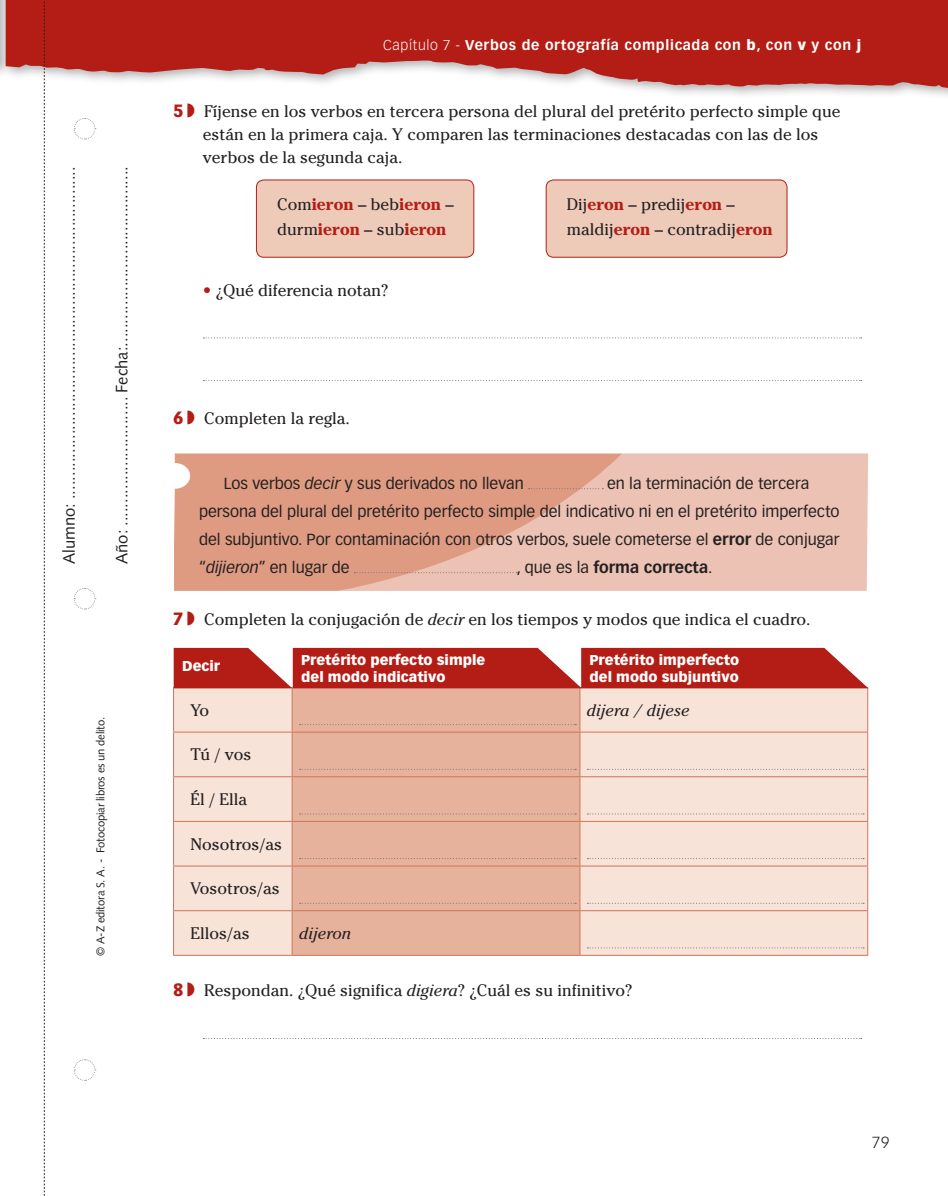
<style>
.page{position:relative;width:948px;height:1196px;background:#fff}
.page>*{position:absolute;margin:0;border:0;box-sizing:border-box;transform-origin:0 0}
.t1{font:16.62px/22.8px "Cheltenham Std";color:#231f20}
.t2{font:16.62px "Syntax LT Std";color:#231f20}
.t3{font:700 16.62px/24.5px "Cheltenham Std";color:#b41d15}
.t4{font:italic 16.62px "Cheltenham Std";color:#231f20}
.t5{font:15.75px/28px "Vectora LT Std";color:#231f20}
.t6{font:700 15.75px "Vectora LT Std";color:#231f20}
.t7{font:300 15.75px "Vectora LT Std";color:#231f20}
.t8{font:900 14px/17.5px "Vectora LT Std";color:#fff}
.t9{font:700 14px "Vectora LT Std";letter-spacing:.05em;color:#fff}
.t10{font:11.38px "Syntax LT Std";letter-spacing:-.02em;color:#231f20}
.s1{font-weight:300}
.s2{font-weight:900}
.s3{font-family:"Vectora LT Std";font-weight:900;font-size:17.5px;color:#b41d15}
.s4{font-weight:400;color:#231f20}
.s5{font-weight:700;color:#b41d15}
.s6{color:#b41d15}
.s7{font-weight:700}
.s8{font-style:italic}
.s9{font-weight:400}
</style>
<div class="page">
<div style="left:0;top:0;width:948px;height:101px;background:#231f20;opacity:.35"></div>
<svg style="left:6px;top:0;width:942px;height:96px;background:#c14d47"></svg>
<svg style="left:203px;top:337px;width:658px;height:1px"></svg>
<svg style="left:203px;top:380px;width:658px;height:1px"></svg>
<div style="left:174px;top:688px;width:693px;height:267px;background:#f7e3d8"></div>
<div style="left:293px;top:688px;width:286px;height:267px;background:#e6b29c"></div>
<hr style="left:580px;top:732px;width:288px;height:1px;background:#cf7557">
<hr style="left:580px;top:776px;width:288px;height:1px;background:#cf7557">
<hr style="left:580px;top:821px;width:288px;height:1px;background:#cf7557">
<hr style="left:580px;top:866px;width:288px;height:1px;background:#cf7557">
<hr style="left:580px;top:910px;width:288px;height:1px;background:#cf7557">
<hr style="left:580px;top:955px;width:288px;height:1px;background:#cf7557">
<hr style="left:579px;top:688px;width:1px;height:44px;background:#cf7557">
<hr style="left:292px;top:732px;width:288px;height:1px;background:#cf7557">
<hr style="left:579px;top:732px;width:1px;height:44px;background:#cf7557">
<hr style="left:292px;top:776px;width:288px;height:1px;background:#cf7557">
<hr style="left:579px;top:777px;width:1px;height:44px;background:#cf7557">
<hr style="left:292px;top:821px;width:288px;height:1px;background:#cf7557">
<hr style="left:579px;top:822px;width:1px;height:44px;background:#cf7557">
<hr style="left:292px;top:866px;width:288px;height:1px;background:#cf7557">
<hr style="left:579px;top:866px;width:1px;height:44px;background:#cf7557">
<hr style="left:292px;top:910px;width:288px;height:1px;background:#cf7557">
<hr style="left:579px;top:911px;width:1px;height:44px;background:#cf7557">
<hr style="left:292px;top:955px;width:288px;height:1px;background:#cf7557">
<hr style="left:173px;top:687px;width:119px;height:1px;background:#cf7557">
<hr style="left:173px;top:688px;width:1px;height:44px;background:#cf7557">
<hr style="left:292px;top:688px;width:1px;height:44px;background:#cf7557">
<hr style="left:173px;top:732px;width:119px;height:1px;background:#cf7557">
<hr style="left:173px;top:732px;width:1px;height:44px;background:#cf7557">
<hr style="left:292px;top:732px;width:1px;height:44px;background:#cf7557">
<hr style="left:173px;top:776px;width:119px;height:1px;background:#cf7557">
<hr style="left:173px;top:777px;width:1px;height:44px;background:#cf7557">
<hr style="left:292px;top:777px;width:1px;height:44px;background:#cf7557">
<hr style="left:173px;top:821px;width:119px;height:1px;background:#cf7557">
<hr style="left:173px;top:822px;width:1px;height:44px;background:#cf7557">
<hr style="left:292px;top:822px;width:1px;height:44px;background:#cf7557">
<hr style="left:173px;top:866px;width:119px;height:1px;background:#cf7557">
<hr style="left:173px;top:866px;width:1px;height:44px;background:#cf7557">
<hr style="left:292px;top:866px;width:1px;height:44px;background:#cf7557">
<hr style="left:173px;top:910px;width:119px;height:1px;background:#cf7557">
<hr style="left:173px;top:911px;width:1px;height:44px;background:#cf7557">
<hr style="left:292px;top:911px;width:1px;height:44px;background:#cf7557">
<hr style="left:173px;top:955px;width:119px;height:1px;background:#cf7557">
<hr style="left:867px;top:688px;width:1px;height:44px;background:#cf7557">
<hr style="left:867px;top:732px;width:1px;height:44px;background:#cf7557">
<hr style="left:867px;top:777px;width:1px;height:44px;background:#cf7557">
<hr style="left:867px;top:822px;width:1px;height:44px;background:#cf7557">
<hr style="left:867px;top:866px;width:1px;height:44px;background:#cf7557">
<hr style="left:867px;top:911px;width:1px;height:44px;background:#cf7557">
<svg style="left:299px;top:724px;width:277px;height:1px"></svg>
<svg style="left:299px;top:769px;width:277px;height:1px"></svg>
<svg style="left:587px;top:769px;width:277px;height:1px"></svg>
<svg style="left:299px;top:813px;width:277px;height:1px"></svg>
<svg style="left:587px;top:813px;width:277px;height:1px"></svg>
<svg style="left:299px;top:858px;width:277px;height:1px"></svg>
<svg style="left:587px;top:858px;width:277px;height:1px"></svg>
<svg style="left:299px;top:903px;width:277px;height:1px"></svg>
<svg style="left:587px;top:903px;width:277px;height:1px"></svg>
<svg style="left:587px;top:947px;width:277px;height:1px"></svg>
<svg style="left:203px;top:1038px;width:658px;height:1px"></svg>
<div style="left:256px;top:180px;width:218px;height:77px;background:#eecab9;border-radius:7px"></div>
<div style="left:256px;top:180px;width:218px;height:78px;border:1px solid #b41d15;border-radius:7px"></div>
<div style="left:546px;top:180px;width:241px;height:77px;background:#eecab9;border-radius:7px"></div>
<div style="left:546px;top:180px;width:241px;height:78px;border:1px solid #b41d15;border-radius:7px"></div>
<svg style="left:175px;top:454px;width:693px;height:137px;background:#e4af9b"></svg>
<svg style="left:528px;top:488px;width:75px;height:1px"></svg>
<svg style="left:354px;top:572px;width:163px;height:1px"></svg>
<svg style="left:174px;top:648px;width:694px;height:40px;background:#bb322b"></svg>
<svg style="left:74px;top:588px;width:22px;height:22px"></svg>
<svg style="left:74px;top:118px;width:22px;height:22px"></svg>
<svg style="left:74px;top:1059px;width:22px;height:22px"></svg>
<svg style="left:44px;top:0;width:1px;height:1196px"></svg>
<svg style="left:0;top:0;width:3px;height:4px"></svg>
<svg style="left:943px;top:0;width:5px;height:4px"></svg>
<p class="t2" style="left:59px;top:564px;width:399px;rotate:-90deg">Alumno: ........................................................................</p>
<p class="t2" style="left:112px;top:564px;width:399px;rotate:-90deg">Año: ............................ Fecha:.......................................</p>
<p class="t10" style="left:94px;top:956px;width:241px;rotate:-90deg">© A-Z editora S. A. - Fotocopiar libros es un delito.</p>
<p class="t9" style="left:383px;top:37px;width:479px"><span class="s1">Capítulo 7 -</span> Verbos de ortografía complicada con <span class="s2">b</span>, con <span class="s2">v</span> y con <span class="s2">j</span></p>
<p class="t1" style="left:203px;top:100px;width:639px;text-indent:-30px"><span class="s3">5</span> Fíjense en los verbos en tercera persona del plural del pretérito perfecto simple que están en la primera caja. Y comparen las terminaciones destacadas con las de los verbos de la segunda caja.</p>
<p class="t3" style="left:277px;top:192px;width:178px"><span class="s4">Com</span>ieron <span class="s4">– beb</span>ieron <span class="s4">– durm</span>ieron <span class="s4">– sub</span>ieron</p>
<p class="t1" style="left:567px;top:192px;width:208px;line-height:24.5px">Dij<span class="s5">eron</span> – predij<span class="s5">eron</span> – maldij<span class="s5">eron</span> – contradij<span class="s5">eron</span></p>
<p class="t1" style="left:203px;top:279px;width:187px"><span class="s6">•</span> ¿Qué diferencia notan?</p>
<p class="t1" style="left:173px;top:406px;width:178px"><span class="s3">6</span> Completen la regla.</p>
<p class="t5" style="left:199px;top:470px;width:642px;text-indent:408px">en la terminación de tercera persona del plural del pretérito perfecto simple del indicativo ni en el pretérito imperfecto del subjuntivo. Por contaminación con otros verbos, suele cometerse el <span class="s7">error</span> de conjugar “<span class="s8">dijieron</span>” en lugar de</p>
<p class="t5" style="left:224px;top:470px;width:301px">Los verbos <span class="s8">decir</span> y sus derivados no llevan</p>
<p class="t6" style="left:516px;top:558px;width:197px"><span class="s9">, que es la</span> forma correcta<span class="s9">.</span></p>
<p class="t1" style="left:173px;top:608px;width:639px"><span class="s3">7</span> Completen la conjugación de <span class="s8">decir</span> en los tiempos y modos que indica el cuadro.</p>
<p class="t8" style="left:182px;top:657px;width:40px">Decir</p>
<p class="t8" style="left:301px;top:651px;width:186px">Pretérito perfecto simple del modo indicativo</p>
<p class="t8" style="left:589px;top:651px;width:151px">Pretérito imperfecto del modo subjuntivo</p>
<p class="t1" style="left:190px;top:699px;width:20px">Yo</p>
<p class="t4" style="left:587px;top:700px;width:104px">dijera / dijese</p>
<p class="t1" style="left:190px;top:743px;width:63px">Tú / vos</p>
<p class="t1" style="left:190px;top:788px;width:58px">Él / Ella</p>
<p class="t1" style="left:190px;top:832px;width:93px">Nosotros/as</p>
<p class="t1" style="left:190px;top:877px;width:91px">Vosotros/as</p>
<p class="t1" style="left:190px;top:922px;width:61px">Ellos/as</p>
<p class="t4" style="left:299px;top:923px;width:53px">dijeron</p>
<p class="t1" style="left:173px;top:979px;width:461px"><span class="s3">8</span> Respondan. ¿Qué significa <span class="s8">digiera</span>? ¿Cuál es su infinitivo?</p>
<p class="t7" style="left:872px;top:1133px;width:19px">79</p>
</div>
